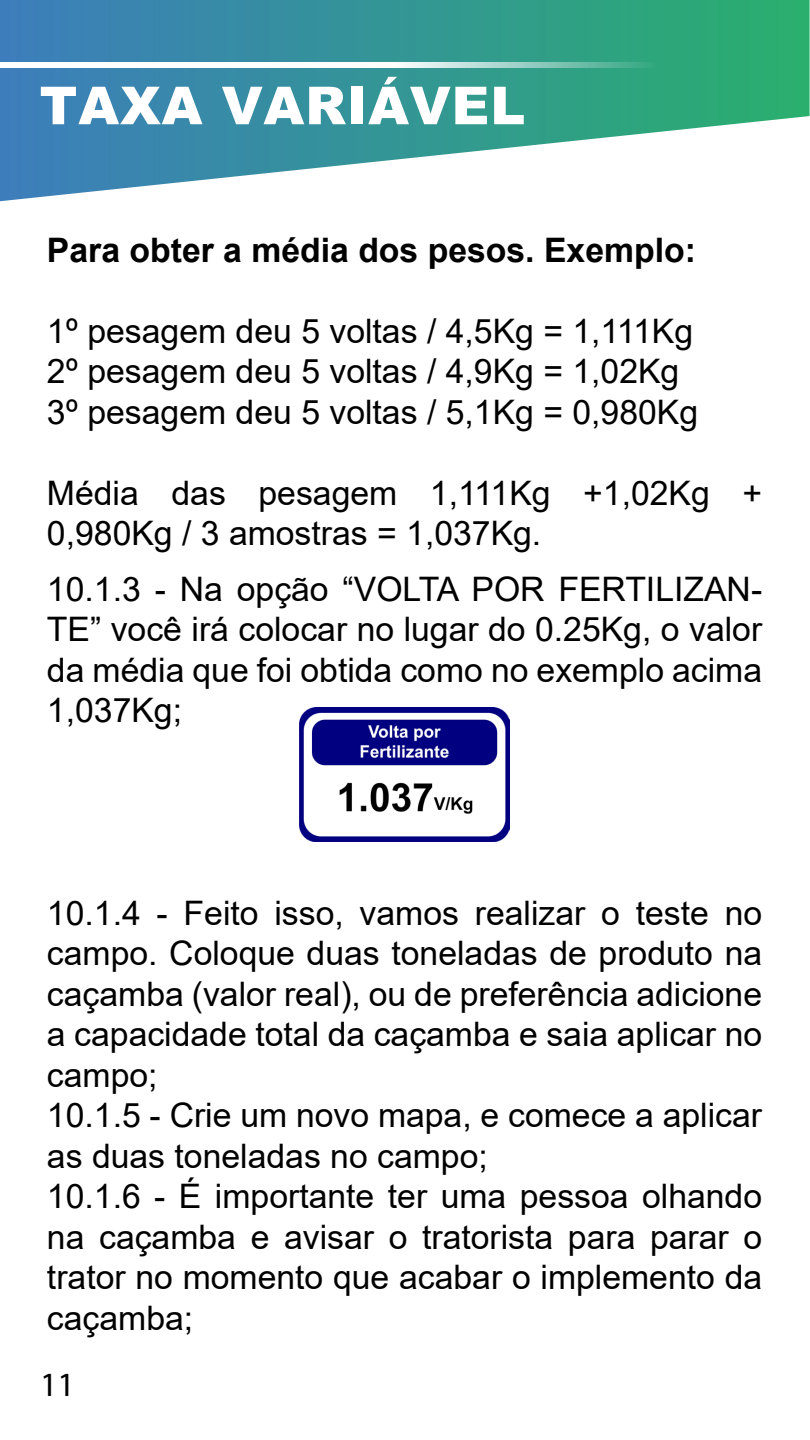
<style>
.page{position:relative;width:810px;height:1440px;background:#fff}
.page>*{position:absolute;margin:0;border:0;box-sizing:border-box;transform-origin:0 0}
.t1{font:900 52.43px "Arial";letter-spacing:.02em;color:#fff}
.t2{font:34.05px "Myriad Pro";color:#000}
.t3{font:33.75px/40.5px "Arial";color:#000}
.t4{font:700 33.75px "Arial";color:#000}
</style>
<div class="page">
<svg style="left:0;top:0;width:810px;height:201px"></svg>
<svg style="left:0;top:63px;width:656px;height:5px"></svg>
<img style="left:299px;top:707px;width:210px;height:134px">
<h1 class="t1" style="left:40px;top:67px;width:487px">TAXA VARIÁVEL</h1>
<p class="t4" style="left:47px;top:226px;width:650px">Para obter a média dos pesos. Exemplo:</p>
<p class="t3" style="left:47px;top:310px;width:653px">1º pesagem deu 5 voltas / 4,5Kg = 1,111Kg<br>2º pesagem deu 5 voltas / 4,9Kg = 1,02Kg<br>3º pesagem deu 5 voltas / 5,1Kg = 0,980Kg</p>
<p class="t3" style="left:47px;top:472px;width:717px">Média das pesagem 1,111Kg +1,02Kg +<br>0,980Kg / 3 amostras = 1,037Kg.</p>
<p class="t3" style="left:47px;top:569px;width:717px;text-align:justify">10.1.3 - Na opção “VOLTA POR FERTILIZAN-TE” você irá colocar no lugar do 0.25Kg, o valor da média que foi obtida como no exemplo acima 1,037Kg;</p>
<p class="t3" style="left:47px;top:893px;width:717px">10.1.4 - Feito isso, vamos realizar o teste no campo. Coloque duas toneladas de produto na caçamba (valor real), ou de preferência adicione a capacidade total da caçamba e saia aplicar no campo;<br>10.1.5 - Crie um novo mapa, e comece a aplicar as duas toneladas no campo;<br>10.1.6 - É importante ter uma pessoa olhando na caçamba e avisar o tratorista para parar o trator no momento que acabar o implemento da caçamba;</p>
<p class="t2" style="left:40px;top:1364px;width:36px">11</p>
</div>
